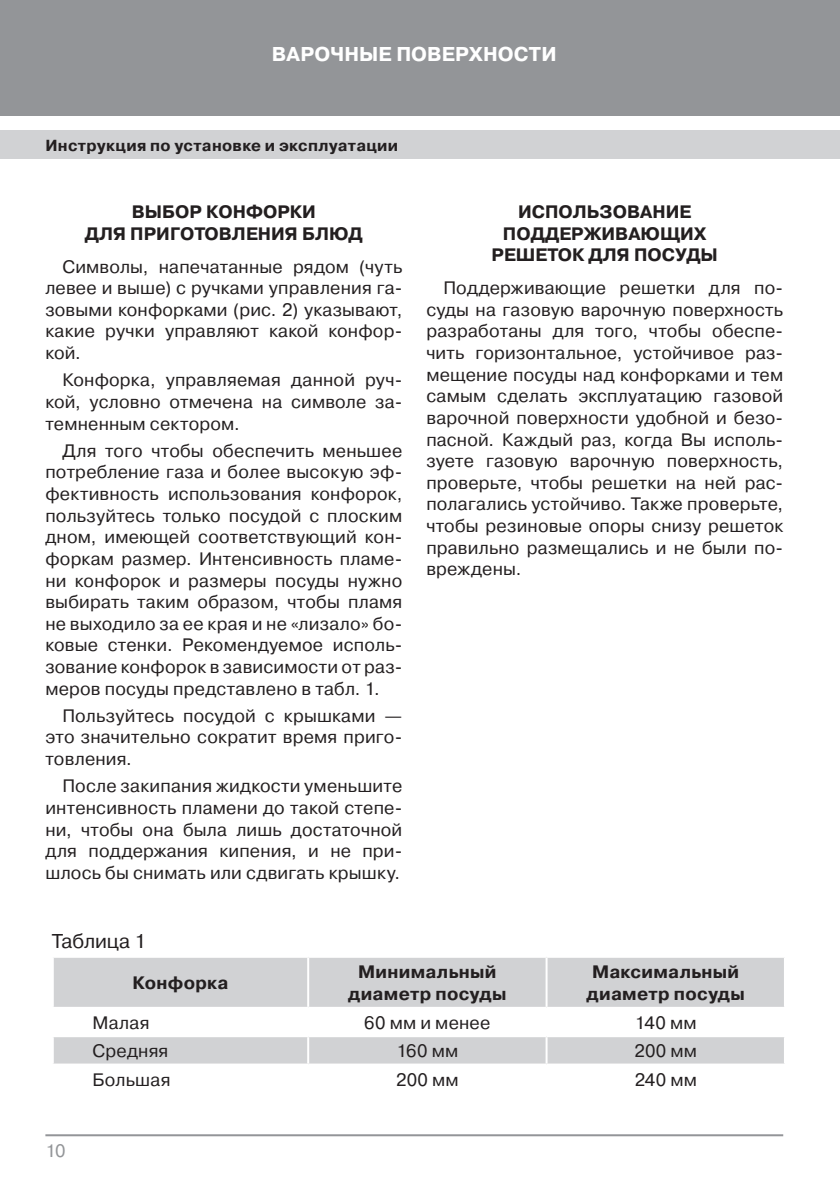
<style>
.page{position:relative;width:840px;height:1191px;background:#fff}
.page>*{position:absolute;margin:0;border:0;box-sizing:border-box;transform-origin:0 0}
.t1{font:700 20px "Pragmatica C";letter-spacing:.005em;color:#fff}
.abzac{font:20px "Pragmatica C";letter-spacing:-.01em;color:#231f20}
.Based_text{font:18px/21.6px "Pragmatica C";letter-spacing:.01em;color:#231f20;text-align:justify}
.Podzagolovok{font:700 18px/21.6px "Pragmatica C";color:#231f20;text-align:center}
.Table{font:700 18px/21.6px "Pragmatica C";letter-spacing:.015em;color:#231f20;text-align:center}
.Table-2{font:18px "Pragmatica C";letter-spacing:.01em;color:#231f20}
.t2{font:18px "Pragmatica C";color:#939598}
.t3{font:700 16px "Pragmatica C";letter-spacing:.02em;color:#231f20}
</style>
<div class="page">
<div style="left:0;top:0;width:839px;height:116px;background:#939598"></div>
<div style="left:0;top:130px;width:839px;height:29px;background:#d1d2d4"></div>
<hr style="left:45px;top:1134px;width:737px;height:2px;background:#939598">
<svg style="left:54px;top:958px;width:729px;height:105px;fill:#d1d2d4"></svg>
<hr style="left:307px;top:957px;width:2px;height:49px;background:#fff">
<hr style="left:545px;top:957px;width:2px;height:49px;background:#fff">
<hr style="left:52px;top:1006px;width:256px;height:2px;background:#fff">
<hr style="left:308px;top:1006px;width:238px;height:2px;background:#fff">
<hr style="left:307px;top:1008px;width:2px;height:27px;background:#fff">
<hr style="left:546px;top:1006px;width:239px;height:2px;background:#fff">
<hr style="left:545px;top:1008px;width:2px;height:27px;background:#fff">
<hr style="left:52px;top:1035px;width:256px;height:2px;background:#fff">
<hr style="left:308px;top:1035px;width:238px;height:2px;background:#fff">
<hr style="left:307px;top:1037px;width:2px;height:26px;background:#fff">
<hr style="left:546px;top:1035px;width:239px;height:2px;background:#fff">
<hr style="left:545px;top:1037px;width:2px;height:26px;background:#fff">
<p class="t1" style="left:272px;top:43px;width:286px">ВАРОЧНЫЕ ПОВЕРХНОСТИ</p>
<p class="t3" style="left:45px;top:136px;width:354px">Инструкция по установке и эксплуатации</p>
<p class="Podzagolovok" style="left:85px;top:201px;width:279px">ВЫБОР КОНФОРКИ<br>ДЛЯ ПРИГОТОВЛЕНИЯ БЛЮД</p>
<p class="Based_text" style="left:45px;top:256px;width:358px;text-indent:17px">Символы, напечатанные рядом (чуть левее и выше) с ручками управления га&shy;зовыми конфорками (рис. 2) указывают, какие ручки управляют какой конфор&shy;кой.</p>
<p class="Based_text" style="left:45px;top:369px;width:358px;text-indent:17px">Конфорка, управляемая данной руч&shy;кой, условно отмечена на символе за&shy;темненным сектором.</p>
<p class="Based_text" style="left:45px;top:440px;width:358px;text-indent:17px">Для того чтобы обеспечить меньшее потребление газа и более высокую эф&shy;фективность использования конфорок, пользуйтесь только посудой с плоским дном, имеющей соответствующий кон&shy;форкам размер. Интенсивность пламе&shy;ни конфорок и размеры посуды нужно выбирать таким образом, чтобы пламя не выходило за ее края и не «лизало» бо&shy;ковые стенки. Рекомендуемое исполь&shy;зование конфорок в зависимости от раз&shy;меров посуды представлено в табл. 1.</p>
<p class="Based_text" style="left:45px;top:705px;width:358px;text-indent:17px">Пользуйтесь посудой с крышками — это значительно сократит время приго&shy;товления.</p>
<p class="Based_text" style="left:45px;top:775px;width:358px;text-indent:17px">После закипания жидкости уменьшите интенсивность пламени до такой степе&shy;ни, чтобы она была лишь достаточной для поддержания кипения, и не при&shy;шлось бы снимать или сдвигать крышку.</p>
<p class="Podzagolovok" style="left:491px;top:201px;width:228px">ИСПОЛЬЗОВАНИЕ<br>ПОДДЕРЖИВАЮЩИХ<br>РЕШЕТОК ДЛЯ ПОСУДЫ</p>
<p class="Based_text" style="left:426px;top:277px;width:358px;text-indent:17px">Поддерживающие решетки для по&shy;суды на газовую варочную поверхность разработаны для того, чтобы обеспе&shy;чить горизонтальное, устойчивое раз&shy;мещение посуды над конфорками и тем самым сделать эксплуатацию газовой варочной поверхности удобной и безо&shy;пасной. Каждый раз, когда Вы исполь&shy;зуете газовую варочную поверхность, проверьте, чтобы решетки на ней рас&shy;полагались устойчиво. Также проверьте, чтобы резиновые опоры снизу решеток правильно размещались и не были по&shy;вреждены.</p>
<p class="abzac" style="left:52px;top:929px;width:96px">Таблица 1</p>
<p class="Table" style="left:133px;top:972px;width:97px">Конфорка</p>
<p class="Table" style="left:348px;top:961px;width:160px">Минимальный диаметр посуды</p>
<p class="Table" style="left:586px;top:961px;width:160px">Максимальный диаметр посуды</p>
<p class="Table-2" style="left:92px;top:1012px;width:59px">Малая</p>
<p class="Table-2" style="left:364px;top:1012px;width:127px">60 мм и менее</p>
<p class="Table-2" style="left:634px;top:1012px;width:63px">140 мм</p>
<p class="Table-2" style="left:92px;top:1041px;width:77px">Средняя</p>
<p class="Table-2" style="left:396px;top:1041px;width:63px">160 мм</p>
<p class="Table-2" style="left:634px;top:1041px;width:64px">200 мм</p>
<p class="Table-2" style="left:92px;top:1069px;width:79px">Большая</p>
<p class="Table-2" style="left:396px;top:1069px;width:64px">200 мм</p>
<p class="Table-2" style="left:634px;top:1069px;width:64px">240 мм</p>
<p class="t2" style="left:45px;top:1140px;width:22px">10</p>
</div>
